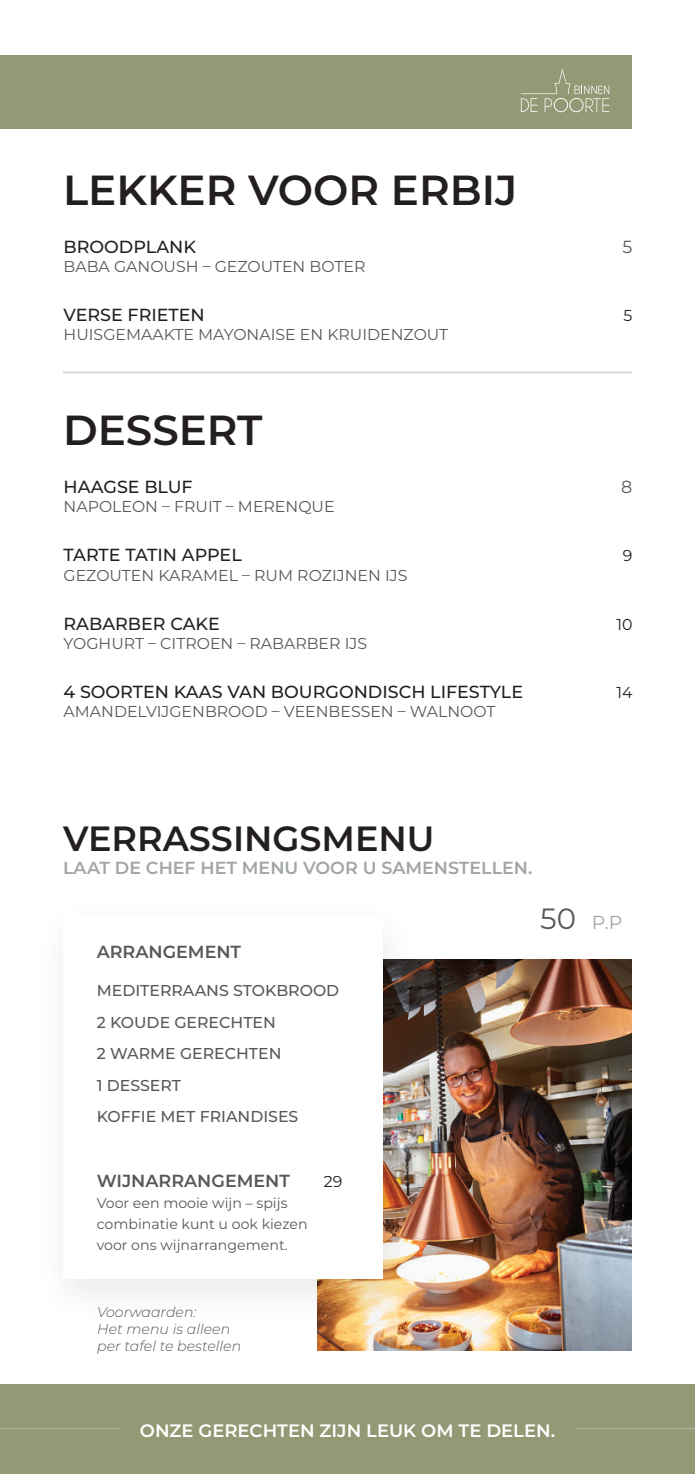
<style>
.page{position:relative;width:695px;height:1474px;background:#fff}
.page>*{position:absolute;margin:0;border:0;box-sizing:border-box;transform-origin:0 0}
.t1{font:600 42px "Montserrat";color:#231f20}
.t2{font:600 35px "Montserrat";color:#231f20}
.t3{font:18.72px "Montserrat";color:#a1a5a6}
.t4{font:600 18.03px "Montserrat";color:#fff}
.t5{font:500 17.5px "Montserrat";color:#231f20}
.t6{font:600 17.5px "Montserrat";color:#a1a5a6}
.t7{font:600 17.5px "Montserrat";color:#57585a}
.t8{font:17.5px "Montserrat";color:#57585a}
.t9{font:15.75px "Montserrat";color:#57585a}
.t10{font:500 15.75px/31.5px "Montserrat";color:#57585a}
.t11{font:15.75px "Montserrat";color:#231f20}
.t12{font:14.17px/21px "Montserrat";color:#57585a}
.t13{font:italic 300 14.17px/17px "Montserrat";color:#57585a}
.s1{font-size:29.22px;color:#57585a}
</style>
<div class="page">
<hr style="left:63px;top:371px;width:568px;height:2px;background:#a2a5a5">
<div style="left:0;top:56px;width:631px;height:73px;background:#919a74"></div>
<div style="left:0;top:1384px;width:694px;height:89px;background:#919a74"></div>
<hr style="left:574px;top:1427px;width:120px;height:2px;background:#fff">
<hr style="left:0;top:1427px;width:120px;height:2px;background:#fff">
<img style="left:317px;top:959px;width:314px;height:391px">
<div style="left:34px;top:896px;width:385px;height:430px;background:#231f20;opacity:.1"></div>
<div style="left:63px;top:915px;width:319px;height:363px;background:#fff"></div>
<svg style="left:521px;top:68px;width:88px;height:44px"></svg>
<h1 class="t1" style="left:63px;top:160px;width:456px">LEKKER VOOR ERBIJ</h1>
<p class="t5" style="left:64px;top:234px;width:134px">BROODPLANK</p>
<p class="t8" style="left:622px;top:234px;width:11px">5</p>
<p class="t9" style="left:64px;top:255px;width:303px">BABA GANOUSH – GEZOUTEN BOTER</p>
<p class="t5" style="left:64px;top:302px;width:143px">VERSE FRIETEN</p>
<p class="t11" style="left:623px;top:304px;width:10px">5</p>
<p class="t9" style="left:64px;top:324px;width:386px">HUISGEMAAKTE MAYONAISE EN KRUIDENZOUT</p>
<h1 class="t1" style="left:63px;top:400px;width:201px">DESSERT</h1>
<p class="t5" style="left:64px;top:475px;width:131px">HAAGSE BLUF</p>
<p class="t8" style="left:621px;top:475px;width:13px">8</p>
<p class="t9" style="left:64px;top:496px;width:272px">NAPOLEON – FRUIT – MERENQUE</p>
<p class="t5" style="left:64px;top:543px;width:180px">TARTE TATIN APPEL</p>
<p class="t11" style="left:622px;top:545px;width:11px">9</p>
<p class="t9" style="left:64px;top:564px;width:345px">GEZOUTEN KARAMEL – RUM ROZIJNEN IJS</p>
<p class="t5" style="left:64px;top:611px;width:158px">RABARBER CAKE</p>
<p class="t11" style="left:616px;top:613px;width:18px">10</p>
<p class="t9" style="left:64px;top:632px;width:305px">YOGHURT – CITROEN – RABARBER IJS</p>
<p class="t5" style="left:64px;top:679px;width:461px">4 SOORTEN KAAS VAN BOURGONDISCH LIFESTYLE</p>
<p class="t11" style="left:616px;top:681px;width:18px">14</p>
<p class="t9" style="left:64px;top:701px;width:433px">AMANDELVIJGENBROOD – VEENBESSEN – WALNOOT</p>
<h2 class="t2" style="left:63px;top:814px;width:373px">VERRASSINGSMENU</h2>
<p class="t6" style="left:63px;top:855px;width:471px">LAAT DE CHEF HET MENU VOOR U SAMENSTELLEN.</p>
<p class="t7" style="left:97px;top:939px;width:146px">ARRANGEMENT</p>
<p class="t10" style="left:97px;top:974px;width:244px">MEDITERRAANS STOKBROOD<br>2 KOUDE GERECHTEN<br>2 WARME GERECHTEN<br>1 DESSERT<br>KOFFIE MET FRIANDISES</p>
<p class="t3" style="left:540px;top:909px;width:84px"><span class="s1">50</span> P.P</p>
<p class="t7" style="left:97px;top:1168px;width:195px">WIJNARRANGEMENT</p>
<p class="t11" style="left:324px;top:1170px;width:20px">29</p>
<p class="t12" style="left:97px;top:1192px;width:212px">Voor een mooie wijn – spijs combinatie kunt u ook kiezen voor ons wijnarrangement.</p>
<p class="t13" style="left:97px;top:1302px;width:145px">Voorwaarden:<br>Het menu is alleen per tafel te bestellen</p>
<p class="t4" style="left:140px;top:1417px;width:416px">ONZE GERECHTEN ZIJN LEUK OM TE DELEN.</p>
</div>
